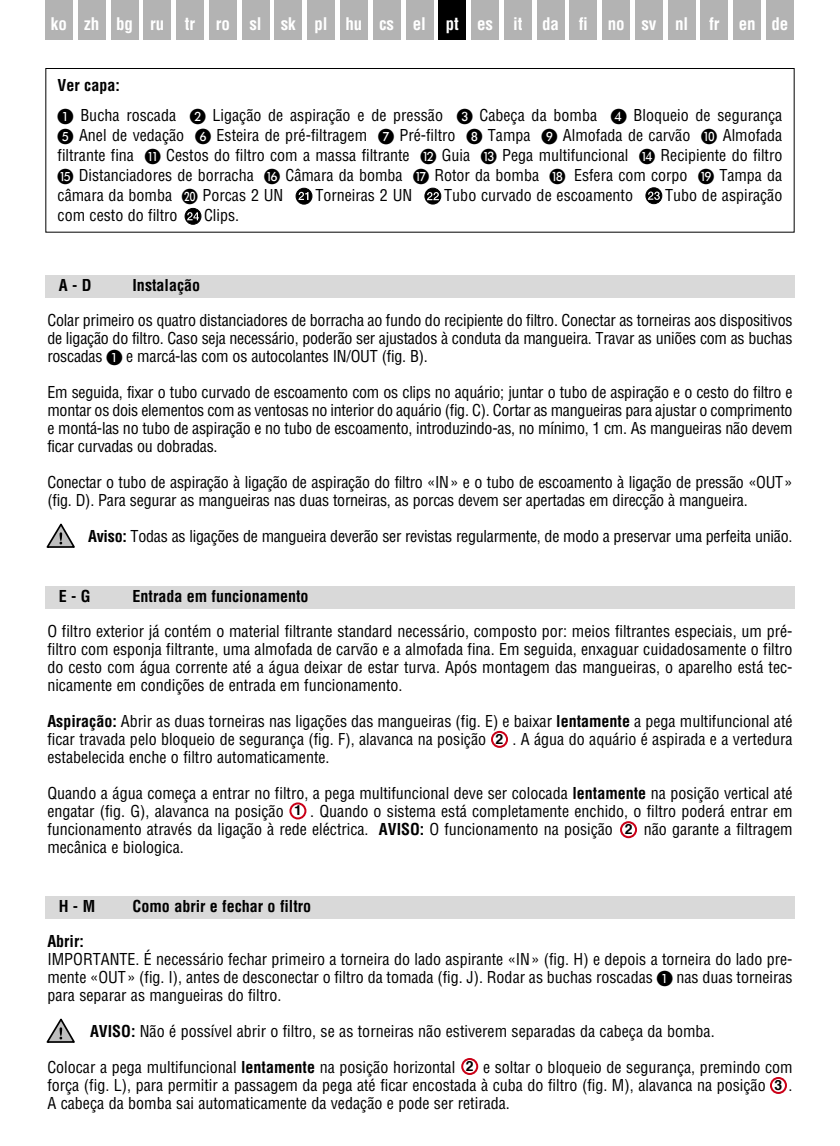
<style>
.page{position:relative;width:840px;height:1146px;background:#fff}
.page>*{position:absolute;margin:0;border:0;box-sizing:border-box;transform-origin:0 0}
.t1{font:700 condensed 17px "Helvetica";letter-spacing:-.005em;color:#fff}
.t2{font:condensed 16px/18px "Helvetica";color:#000;text-align:justify}
.t3{font:700 condensed 16px "Helvetica";color:#000}
.t4{font:700 14px "Helvetica";color:#000}
.s1{font-family:"European Pi One";font-stretch:normal}
.s2{font-weight:700}
</style>
<div class="page">
<div style="left:45px;top:275px;width:749px;height:23px;background:#d9d9d9"></div>
<div style="left:45px;top:585px;width:749px;height:23px;background:#d9d9d9"></div>
<div style="left:45px;top:896px;width:749px;height:22px;background:#d9d9d9"></div>
<svg style="left:46px;top:523px;width:29px;height:25px"></svg>
<svg style="left:46px;top:1042px;width:29px;height:1px"></svg>
<svg style="left:46px;top:1018px;width:29px;height:24px"></svg>
<svg style="left:770px;top:1077px;width:16px;height:16px"></svg>
<svg style="left:461px;top:1058px;width:17px;height:16px"></svg>
<svg style="left:491px;top:730px;width:16px;height:17px"></svg>
<svg style="left:289px;top:802px;width:17px;height:17px"></svg>
<svg style="left:620px;top:821px;width:16px;height:17px"></svg>
<div style="left:45px;top:68px;width:749px;height:164px;border:1px solid #000"></div>
<svg style="left:295px;top:188px;width:17px;height:16px"></svg>
<svg style="left:298px;top:192px;width:10px;height:8px"></svg>
<svg style="left:424px;top:188px;width:17px;height:16px"></svg>
<svg style="left:427px;top:192px;width:11px;height:8px"></svg>
<div style="left:645px;top:187px;width:16px;height:17px;background:#000;border:1px solid #000;border-radius:50%"></div>
<svg style="left:647px;top:191px;width:12px;height:9px"></svg>
<svg style="left:185px;top:208px;width:16px;height:16px"></svg>
<svg style="left:187px;top:212px;width:12px;height:8px"></svg>
<div style="left:45px;top:0;width:27px;height:40px;background:#b3b3b3"></div>
<div style="left:78px;top:0;width:27px;height:40px;background:#b3b3b3"></div>
<div style="left:111px;top:0;width:27px;height:40px;background:#b3b3b3"></div>
<div style="left:144px;top:0;width:27px;height:40px;background:#b3b3b3"></div>
<div style="left:176px;top:0;width:27px;height:40px;background:#b3b3b3"></div>
<div style="left:209px;top:0;width:27px;height:40px;background:#b3b3b3"></div>
<div style="left:242px;top:0;width:27px;height:40px;background:#b3b3b3"></div>
<div style="left:275px;top:0;width:27px;height:40px;background:#b3b3b3"></div>
<div style="left:307px;top:0;width:27px;height:40px;background:#b3b3b3"></div>
<div style="left:340px;top:0;width:27px;height:40px;background:#b3b3b3"></div>
<div style="left:373px;top:0;width:27px;height:40px;background:#b3b3b3"></div>
<div style="left:405px;top:0;width:28px;height:40px;background:#b3b3b3"></div>
<div style="left:438px;top:0;width:27px;height:40px;background:#000"></div>
<div style="left:471px;top:0;width:27px;height:40px;background:#b3b3b3"></div>
<div style="left:504px;top:0;width:27px;height:40px;background:#b3b3b3"></div>
<div style="left:536px;top:0;width:28px;height:40px;background:#b3b3b3"></div>
<div style="left:569px;top:0;width:27px;height:40px;background:#b3b3b3"></div>
<div style="left:602px;top:0;width:27px;height:40px;background:#b3b3b3"></div>
<div style="left:635px;top:0;width:27px;height:40px;background:#b3b3b3"></div>
<div style="left:667px;top:0;width:27px;height:40px;background:#b3b3b3"></div>
<div style="left:700px;top:0;width:27px;height:40px;background:#b3b3b3"></div>
<div style="left:733px;top:0;width:27px;height:40px;background:#b3b3b3"></div>
<div style="left:766px;top:0;width:27px;height:40px;background:#b3b3b3"></div>
<p class="t1" style="left:51px;top:18px;width:17px">ko</p>
<p class="t1" style="left:84px;top:18px;width:17px">zh</p>
<p class="t1" style="left:116px;top:18px;width:18px">bg</p>
<p class="t1" style="left:150px;top:18px;width:16px">ru</p>
<p class="t1" style="left:185px;top:18px;width:12px">tr</p>
<p class="t1" style="left:216px;top:18px;width:16px">ro</p>
<p class="t1" style="left:249px;top:18px;width:14px">sl</p>
<p class="t1" style="left:281px;top:18px;width:17px">sk</p>
<p class="t1" style="left:314px;top:18px;width:15px">pl</p>
<p class="t1" style="left:345px;top:18px;width:18px">hu</p>
<p class="t1" style="left:379px;top:18px;width:17px">cs</p>
<p class="t1" style="left:412px;top:18px;width:15px">el</p>
<p class="t1" style="left:445px;top:18px;width:15px">pt</p>
<p class="t1" style="left:477px;top:18px;width:17px">es</p>
<p class="t1" style="left:513px;top:18px;width:11px">it</p>
<p class="t1" style="left:542px;top:18px;width:18px">da</p>
<p class="t1" style="left:578px;top:18px;width:11px">fi</p>
<p class="t1" style="left:607px;top:18px;width:18px">no</p>
<p class="t1" style="left:641px;top:18px;width:17px">sv</p>
<p class="t1" style="left:674px;top:18px;width:15px">nl</p>
<p class="t1" style="left:709px;top:18px;width:12px">fr</p>
<p class="t1" style="left:738px;top:18px;width:18px">en</p>
<p class="t1" style="left:771px;top:18px;width:18px">de</p>
<p class="t3" style="left:58px;top:79px;width:64px">Ver capa:</p>
<p class="t2" style="left:58px;top:106px;width:725px;line-height:20px"><span class="s1">A</span> Bucha roscada <span class="s1">B</span> Ligação de aspiração e de pressão <span class="s1">C</span> Cabeça da bomba <span class="s1">D</span> Bloqueio de segurança <span class="s1">E</span> Anel de vedação <span class="s1">F</span> Esteira de pré-filtragem <span class="s1">G</span> Pré-filtro <span class="s1">H</span> Tampa <span class="s1">I</span> Almofada de carvão <span class="s1">J</span> Almofada filtrante fina <span class="s1">K</span> Cestos do filtro com a massa filtrante <span class="s1">L</span> Guia <span class="s1">M</span> Pega multifuncional <span class="s1">N</span> Recipiente do filtro <span class="s1">O</span> Distanciadores de borracha <span class="s1">P</span> Câmara da bomba <span class="s1">Q</span> Rotor da bomba <span class="s1">R</span> Esfera com corpo <span class="s1">S</span> Tampa da câmara da bomba <span class="s1">T</span> Porcas 2 UN</p>
<p class="t2" style="left:315px;top:187px;width:98px">Torneiras 2 UN</p>
<p class="t2" style="left:444px;top:187px;width:190px">Tubo curvado de escoamento</p>
<p class="t2" style="left:664px;top:187px;width:119px">Tubo de aspiração</p>
<p class="t2" style="left:58px;top:207px;width:121px">com cesto do filtro</p>
<p class="t2" style="left:204px;top:207px;width:37px">Clips.</p>
<p class="t3" style="left:59px;top:279px;width:34px">A - D</p>
<p class="t3" style="left:132px;top:279px;width:69px">Instalação</p>
<p class="t2" style="left:47px;top:312px;width:746px">Colar primeiro os quatro distanciadores de borracha ao fundo do recipiente do filtro. Conectar as torneiras aos dispositivos de ligação do filtro. Caso seja necessário, poderão ser ajustados à conduta da mangueira. Travar as uniões com as buchas roscadas <span class="s1">A</span> e marcá-las com os autocolantes IN/OUT (fig. B).</p>
<p class="t2" style="left:47px;top:384px;width:746px">Em seguida, fixar o tubo curvado de escoamento com os clips no aquário; juntar o tubo de aspiração e o cesto do filtro e montar os dois elementos com as ventosas no interior do aquário (fig. C). Cortar as mangueiras para ajustar o comprimento e montá-las no tubo de aspiração e no tubo de escoamento, introduzindo-as, no mínimo, 1 cm. As mangueiras não devem ficar curvadas ou dobradas.</p>
<p class="t2" style="left:47px;top:474px;width:746px">Conectar o tubo de aspiração à ligação de aspiração do filtro «IN» e o tubo de escoamento à ligação de pressão «OUT» (fig. D). Para segurar as mangueiras nas duas torneiras, as porcas devem ser apertadas em direcção à mangueira.</p>
<p class="t2" style="left:88px;top:528px;width:705px"><span class="s2">Aviso:</span> Todas as ligações de mangueira deverão ser revistas regularmente, de modo a preservar uma perfeita união.</p>
<p class="t3" style="left:59px;top:589px;width:33px">E - G</p>
<p class="t3" style="left:132px;top:589px;width:177px">Entrada em funcionamento</p>
<p class="t2" style="left:47px;top:623px;width:746px">O filtro exterior já contém o material filtrante standard necessário, composto por: meios filtrantes especiais, um pré&shy;filtro com esponja filtrante, uma almofada de carvão e a almofada fina. Em seguida, enxaguar cuidadosamente o filtro do cesto com água corrente até a água deixar de estar turva. Após montagem das mangueiras, o aparelho está tec&shy;nicamente em condições de entrada em funcionamento.</p>
<p class="t2" style="left:47px;top:713px;width:746px"><span class="s2">Aspiração:</span> Abrir as duas torneiras nas ligações das mangueiras (fig. E) e baixar <span class="s2">lentamente</span> a pega multifuncional até ficar travada pelo bloqueio de segurança (fig. F), alavanca na posição</p>
<p class="t2" style="left:512px;top:731px;width:281px">. A água do aquário é aspirada e a vertedura</p>
<p class="t4" style="left:495px;top:733px;width:9px">2</p>
<p class="t2" style="left:47px;top:749px;width:283px">estabelecida enche o filtro automaticamente.</p>
<p class="t2" style="left:47px;top:785px;width:746px">Quando a água começa a entrar no filtro, a pega multifuncional deve ser colocada <span class="s2">lentamente</span> na posição vertical até engatar (fig. G), alavanca na posição</p>
<p class="t2" style="left:47px;top:803px;width:746px;text-indent:262px">. Quando o sistema está completamente enchido, o filtro poderá entrar em funcionamento através da ligação à rede eléctrica. <span class="s2">AVISO:</span> O funcionamento na posição</p>
<p class="t4" style="left:294px;top:804px;width:9px">1</p>
<p class="t2" style="left:643px;top:821px;width:150px">não garante a filtragem</p>
<p class="t4" style="left:624px;top:823px;width:9px">2</p>
<p class="t2" style="left:47px;top:839px;width:138px">mecânica e biologica.</p>
<p class="t3" style="left:59px;top:900px;width:38px">H - M</p>
<p class="t3" style="left:132px;top:900px;width:180px">Como abrir e fechar o filtro</p>
<p class="t3" style="left:47px;top:935px;width:38px">Abrir:</p>
<p class="t2" style="left:47px;top:951px;width:746px">IMPORTANTE. É necessário fechar primeiro a torneira do lado aspirante «IN» (fig. H) e depois a torneira do lado pre&shy;mente «OUT» (fig. I), antes de desconectar o filtro da tomada (fig. J). Rodar as buchas roscadas <span class="s1">A</span> nas duas torneiras para separar as mangueiras do filtro.</p>
<p class="t2" style="left:90px;top:1023px;width:625px"><span class="s2">AVISO:</span> Não é possível abrir o filtro, se as torneiras não estiverem separadas da cabeça da bomba.</p>
<p class="t2" style="left:47px;top:1059px;width:409px">Colocar a pega multifuncional <span class="s2">lentamente</span> na posição horizontal</p>
<p class="t4" style="left:465px;top:1059px;width:9px">2</p>
<p class="t2" style="left:47px;top:1059px;width:746px;text-indent:435px">e soltar o bloqueio de segurança, premindo com força (fig. L), para permitir a passagem da pega até ficar encostada à cuba do filtro (fig. M), alavanca na posição</p>
<p class="t4" style="left:774px;top:1078px;width:9px">3</p>
<p class="t2" style="left:788px;top:1077px;width:5px">.</p>
<p class="t2" style="left:47px;top:1095px;width:463px">A cabeça da bomba sai automaticamente da vedação e pode ser retirada.</p>
</div>
